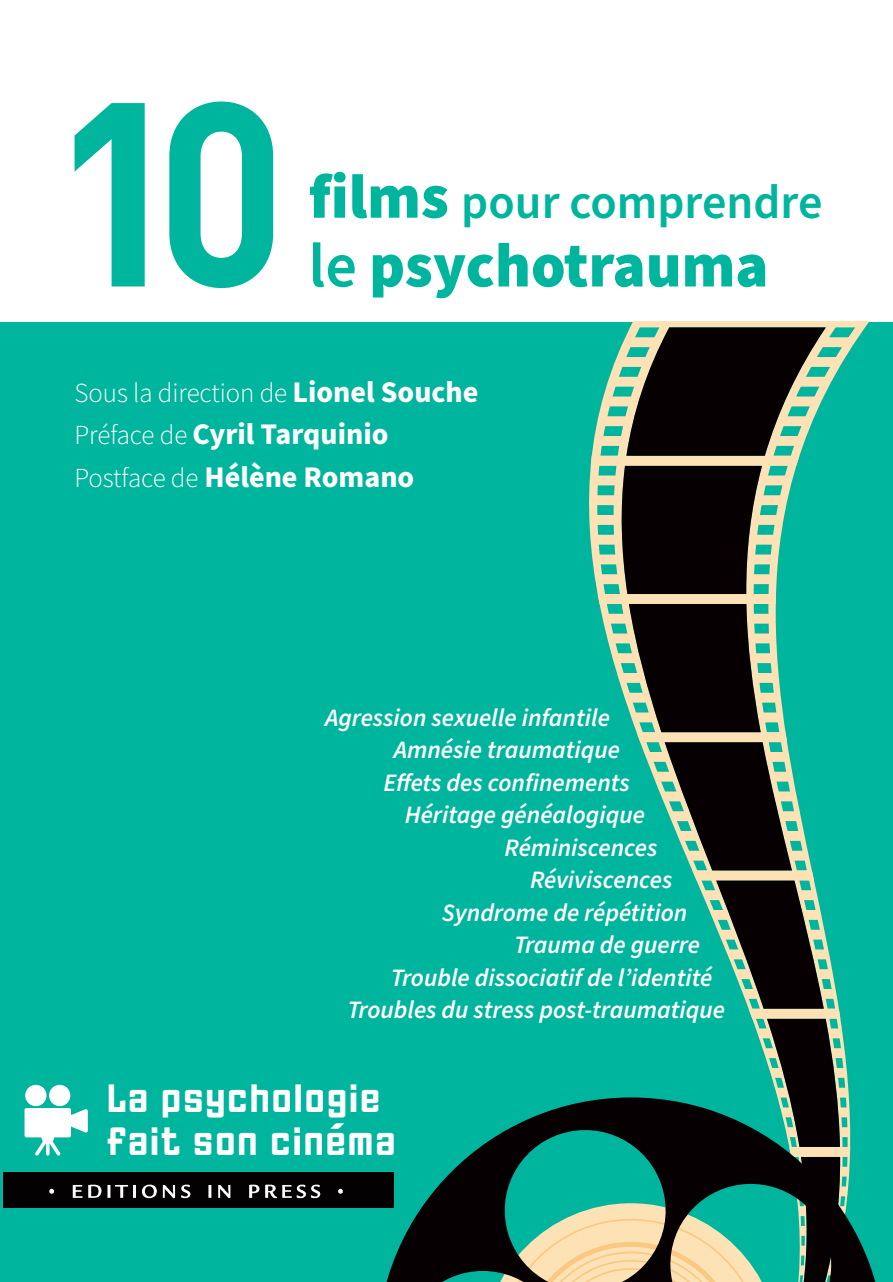
<style>
.page{position:relative;width:893px;height:1282px;background:#fff}
.page>*{position:absolute;margin:0;border:0;box-sizing:border-box;transform-origin:0 0}
.t1{font:700 257.5px "DIN Pro";color:#00b59d}
.t2{font:900 62.5px "Source Sans Pro";color:#00b59d}
.t3{font:600 48px "Source Sans Pro";color:#00b59d}
.t4{font:condensed 41.5px/42.5px "FF Gothic One Two";color:#fff}
.t5{font:700 30px/42.5px "Source Sans Pro";color:#fff}
.t6{font:27.5px "Source Sans Variable";letter-spacing:-.005em;color:#fff}
.t7{font:italic 600 25px "Source Sans Pro";color:#fff}
.s1{font-weight:900;font-size:62.5px}
.s2{font-weight:600}
.s3{font-family:"Source Sans Pro";font-weight:700;font-size:30px}
.s4{font-family:"Source Sans Variable";font-weight:400;font-size:27.5px}
</style>
<div class="page">
<div style="left:4px;top:322px;width:888px;height:959px;background:#00b59d"></div>
<svg style="left:589px;top:322px;width:280px;height:775px"></svg>
<svg style="left:387px;top:1097px;width:488px;height:184px"></svg>
<hr style="left:0;top:322px;width:4px;height:959px;background:#00b59d">
<div style="left:4px;top:1172px;width:390px;height:36px;background:#030102"></div>
<img style="left:49px;top:1184px;width:294px;height:15px">
<svg style="left:25px;top:1108px;width:63px;height:47px"></svg>
<div style="left:25px;top:1084px;width:21px;height:22px;background:#fff;border-radius:50%"></div>
<div style="left:49px;top:1084px;width:21px;height:22px;background:#fff;border-radius:50%"></div>
<h1 class="t1" style="left:48px;top:-21px;width:239px">10</h1>
<h3 class="t3" style="left:308px;top:170px;width:515px"><span class="s1">films</span> pour comprendre</h3>
<h2 class="t2" style="left:308px;top:222px;width:461px"><span class="s2">le</span> psychotrauma</h2>
<p class="t6" style="left:74px;top:376px;width:405px">Sous la direction de <span class="s3">Lionel Souche</span></p>
<p class="t5" style="left:74px;top:414px;width:341px"><span class="s4">Préface de</span> Cyril Tarquinio<br><span class="s4">Postface de</span> Hélène Romano</p>
<p class="t7" style="left:325px;top:700px;width:286px">Agression sexuelle infantile</p>
<p class="t7" style="left:394px;top:733px;width:227px">Amnésie traumatique</p>
<p class="t7" style="left:383px;top:765px;width:248px">Effets des confinements</p>
<p class="t7" style="left:404px;top:798px;width:242px">Héritage généalogique</p>
<p class="t7" style="left:504px;top:830px;width:154px">Réminiscences</p>
<p class="t7" style="left:530px;top:863px;width:144px">Réviviscences</p>
<p class="t7" style="left:442px;top:895px;width:247px">Syndrome de répétition</p>
<p class="t7" style="left:514px;top:928px;width:187px">Trauma de guerre</p>
<p class="t7" style="left:391px;top:960px;width:323px">Trouble dissociatif de l’identité</p>
<p class="t7" style="left:347px;top:993px;width:379px">Troubles du stress post-traumatique</p>
<h3 class="t4" style="left:106px;top:1075px;width:292px">La psychologie fait son cinéma</h3>
</div>
